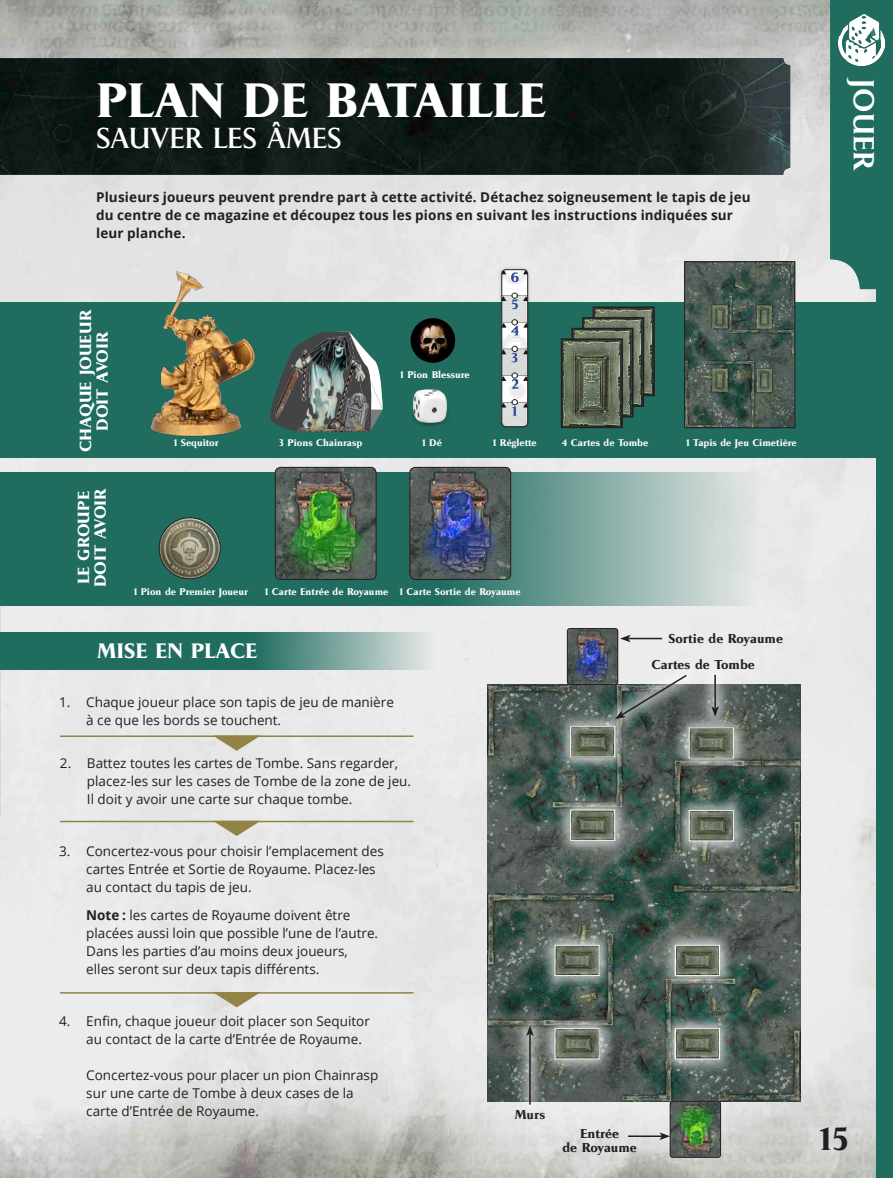
<style>
.page{position:relative;width:893px;height:1178px;background:#fff}
.page>*{position:absolute;margin:0;border:0;box-sizing:border-box;transform-origin:0 0}
.t1{font:700 45px "Pompei Std";letter-spacing:-.02em;color:#fff}
.t2{font:700 30px "Pompei Std";color:#231f20}
.t3{font:27px "Pompei Std";color:#fff}
.t4{font:600 27px "Pompei Std";color:#fff}
.Plain_text_paragrah{font:700 19.5px "Pompei Std";color:#fff}
.Plain_text_paragrah-2{font:700 15px/16.5px "Pompei Std";color:#fff;text-align:center}
.t5{font:13.5px/18px "Open Sans";color:#231f20}
.Sigmar_top{font:700 13.5px/18px "Open Sans";letter-spacing:.01em;color:#231f20}
.Plain_text_paragrah-3{font:700 12px/13.5px "Pompei Std";color:#231f20;text-align:center}
.Plain_text_paragrah-4{font:700 9px "Pompei Std";color:#fff}
.s1{font-weight:700}
</style>
<div class="page">
<img style="left:0;top:0;width:877px;height:1178px">
<img style="left:0;top:270px;width:1px;height:289px">
<svg style="left:0;top:58px;width:790px;height:117px;background:#111b19"></svg>
<div style="left:0;top:303px;width:893px;height:155px;background:#206d60"></div>
<img style="left:135px;top:263px;width:138px;height:174px">
<div style="left:498px;top:266px;width:34px;height:165px;background:#231f20;opacity:.26"></div>
<img style="left:502px;top:270px;width:26px;height:157px">
<div style="left:501px;top:269px;width:27px;height:158px;border:1px solid #231f20;border-radius:4px"></div>
<img style="left:413px;top:389px;width:35px;height:37px">
<img style="left:596px;top:309px;width:56px;height:84px">
<div style="left:593px;top:306px;width:62px;height:90px;border:2px solid #231f20"></div>
<img style="left:585px;top:320px;width:56px;height:84px">
<div style="left:582px;top:317px;width:62px;height:90px;border:2px solid #231f20"></div>
<img style="left:574px;top:331px;width:56px;height:83px">
<div style="left:571px;top:328px;width:62px;height:89px;border:2px solid #231f20"></div>
<img style="left:564px;top:341px;width:56px;height:84px">
<div style="left:561px;top:338px;width:62px;height:90px;border:2px solid #231f20"></div>
<img style="left:686px;top:263px;width:107px;height:163px">
<div style="left:684px;top:261px;width:111px;height:167px;border:1px solid #231f20"></div>
<svg style="left:0;top:473px;width:877px;height:133px;background:#6e9d95"></svg>
<img style="left:275px;top:467px;width:101px;height:112px">
<div style="left:275px;top:467px;width:101px;height:113px;border:1px solid #231f20;border-radius:5px"></div>
<svg style="left:2px;top:633px;width:507px;height:37px;background:#61958d"></svg>
<hr style="left:60px;top:821px;width:354px;height:1px;background:#918445">
<svg style="left:213px;top:822px;width:48px;height:14px"></svg>
<hr style="left:60px;top:992px;width:354px;height:1px;background:#918445">
<svg style="left:213px;top:992px;width:48px;height:15px"></svg>
<img style="left:488px;top:685px;width:313px;height:416px">
<div style="left:673px;top:712px;width:76px;height:62px;background:#fff;opacity:.75"></div>
<img style="left:691px;top:731px;width:40px;height:25px">
<div style="left:555px;top:794px;width:75px;height:62px;background:#fff;opacity:.75"></div>
<img style="left:572px;top:812px;width:41px;height:26px">
<div style="left:570px;top:810px;width:45px;height:30px;border:1px solid #fff"></div>
<div style="left:673px;top:794px;width:76px;height:62px;background:#fff;opacity:.75"></div>
<img style="left:691px;top:812px;width:40px;height:27px">
<div style="left:689px;top:810px;width:44px;height:31px;border:1px solid #fff"></div>
<div style="left:555px;top:711px;width:75px;height:62px;background:#fff;opacity:.75"></div>
<img style="left:572px;top:728px;width:41px;height:27px">
<div style="left:570px;top:726px;width:45px;height:31px;border:1px solid #fff"></div>
<div style="left:539px;top:929px;width:76px;height:63px;background:#fff;opacity:.75"></div>
<img style="left:557px;top:947px;width:40px;height:27px">
<div style="left:555px;top:945px;width:44px;height:31px;border:1px solid #fff"></div>
<div style="left:660px;top:929px;width:75px;height:63px;background:#fff;opacity:.75"></div>
<img style="left:677px;top:947px;width:41px;height:27px">
<div style="left:675px;top:945px;width:45px;height:31px;border:1px solid #fff"></div>
<div style="left:539px;top:1012px;width:76px;height:63px;background:#fff;opacity:.75"></div>
<img style="left:557px;top:1030px;width:40px;height:27px">
<div style="left:555px;top:1028px;width:44px;height:31px;border:1px solid #fff"></div>
<div style="left:660px;top:1013px;width:75px;height:62px;background:#fff;opacity:.75"></div>
<img style="left:677px;top:1030px;width:41px;height:27px">
<div style="left:675px;top:1028px;width:45px;height:31px;border:1px solid #fff"></div>
<hr style="left:628px;top:1135px;width:34px;height:2px;background:#231f20">
<svg style="left:659px;top:1132px;width:11px;height:8px"></svg>
<hr style="left:628px;top:638px;width:34px;height:1px;background:#231f20">
<svg style="left:620px;top:635px;width:11px;height:7px"></svg>
<div style="left:696px;top:660px;width:38px;height:71px;background:#fff;opacity:.75"></div>
<svg style="left:592px;top:651px;width:127px;height:92px;background:#8c928f"></svg>
<div style="left:511px;top:1010px;width:38px;height:109px;background:#fff;opacity:.75"></div>
<hr style="left:529px;top:1034px;width:2px;height:70px;background:#231f20">
<svg style="left:526px;top:1025px;width:8px;height:11px"></svg>
<img style="left:410px;top:467px;width:101px;height:112px">
<div style="left:410px;top:467px;width:101px;height:113px;border:1px solid #231f20;border-radius:5px"></div>
<img style="left:670px;top:1101px;width:51px;height:56px">
<div style="left:670px;top:1101px;width:51px;height:56px;border:1px solid #231f20;border-radius:3px"></div>
<img style="left:567px;top:628px;width:51px;height:55px">
<div style="left:567px;top:628px;width:51px;height:57px;border:1px solid #231f20;border-radius:3px"></div>
<img style="left:159px;top:518px;width:61px;height:61px;border-radius:31px">
<div style="left:159px;top:517px;width:61px;height:62px;border:1px solid #231f20;border-radius:50%"></div>
<hr style="left:60px;top:735px;width:354px;height:2px;background:#918445">
<svg style="left:213px;top:735px;width:48px;height:16px"></svg>
<img style="left:411px;top:318px;width:44px;height:45px;border-radius:22px">
<svg style="left:265px;top:331px;width:118px;height:100px"></svg>
<img style="left:273px;top:331px;width:98px;height:100px">
<div style="left:877px;top:0;width:16px;height:1178px;background:#206d60"></div>
<svg style="left:830px;top:0;width:55px;height:289px;background:#2b7367"></svg>
<svg style="left:0;top:556px;width:2px;height:263px"></svg>
<img style="left:839px;top:14px;width:45px;height:52px">
<p class="t1" style="left:96px;top:71px;width:451px">PLAN DE BATAILLE</p>
<p class="t3" style="left:96px;top:120px;width:247px">SAUVER LES ÂMES</p>
<p class="Sigmar_top" style="left:96px;top:188px;width:656px">Plusieurs joueurs peuvent prendre part à cette activité. Détachez soigneusement le tapis de jeu du centre de ce magazine et découpez tous les pions en suivant les instructions indiquées sur leur planche.</p>
<p class="t4" style="left:882px;top:79px;width:93px;rotate:90deg">JOUER</p>
<p class="Plain_text_paragrah-2" style="left:77px;top:452px;width:144px;rotate:-90deg">CHAQUE JOUEUR<br>DOIT AVOIR</p>
<p class="Plain_text_paragrah-2" style="left:75px;top:587px;width:101px;text-align:left;rotate:-90deg">LE GROUPE<br>DOIT AVOIR</p>
<p class="Plain_text_paragrah-4" style="left:400px;top:368px;width:71px">1 Pion Blessure</p>
<p class="Plain_text_paragrah-4" style="left:174px;top:437px;width:46px">1 Sequitor</p>
<p class="Plain_text_paragrah-4" style="left:279px;top:437px;width:85px">3 Pions Chainrasp</p>
<p class="Plain_text_paragrah-4" style="left:422px;top:437px;width:21px">1 Dé</p>
<p class="Plain_text_paragrah-4" style="left:493px;top:437px;width:46px">1 Réglette</p>
<p class="Plain_text_paragrah-4" style="left:134px;top:586px;width:116px">1 Pion de Premier Joueur</p>
<p class="Plain_text_paragrah-4" style="left:265px;top:586px;width:125px">1 Carte Entrée de Royaume</p>
<p class="Plain_text_paragrah-4" style="left:400px;top:586px;width:123px">1 Carte Sortie de Royaume</p>
<p class="Plain_text_paragrah" style="left:97px;top:638px;width:161px">MISE EN PLACE</p>
<p class="t5" style="left:86px;top:693px;width:309px;text-indent:-27px">1. Chaque joueur place son tapis de jeu de manière à ce que les bords se touchent.</p>
<p class="t5" style="left:87px;top:753px;width:326px;text-indent:-27px">2. Battez toutes les cartes de Tombe. Sans regarder, placez-les sur les cases de Tombe de la zone de jeu.<br>Il doit y avoir une carte sur chaque tombe.</p>
<p class="t5" style="left:86px;top:842px;width:299px;text-indent:-27px">3. Concertez-vous pour choisir l’emplacement des cartes Entrée et Sortie de Royaume. Placez-les au contact du tapis de jeu.</p>
<p class="t5" style="left:86px;top:906px;width:293px"><span class="s1">Note :</span> les cartes de Royaume doivent être placées aussi loin que possible l’une de l’autre.<br>Dans les parties d’au moins deux joueurs, elles seront sur deux tapis différents.</p>
<p class="t5" style="left:86px;top:1012px;width:285px;text-indent:-27px">4. Enfin, chaque joueur doit placer son Sequitor au contact de la carte d’Entrée de Royaume.</p>
<p class="t5" style="left:86px;top:1066px;width:294px">Concertez-vous pour placer un pion Chainrasp sur une carte de Tombe à deux cases de la carte d’Entrée de Royaume.</p>
<p class="Plain_text_paragrah-3" style="left:515px;top:1108px;width:32px">Murs</p>
<p class="Plain_text_paragrah-4" style="left:561px;top:437px;width:88px">4 Cartes de Tombe</p>
<p class="Plain_text_paragrah-4" style="left:686px;top:437px;width:112px">1 Tapis de Jeu Cimetière</p>
<p class="Plain_text_paragrah-3" style="left:668px;top:631px;width:116px">Sortie de Royaume</p>
<p class="Plain_text_paragrah-3" style="left:651px;top:658px;width:105px">Cartes de Tombe</p>
<p class="Plain_text_paragrah-3" style="left:562px;top:1127px;width:76px">Entrée<br>de Royaume</p>
<h2 class="t2" style="left:820px;top:1119px;width:31px">15</h2>
</div>
